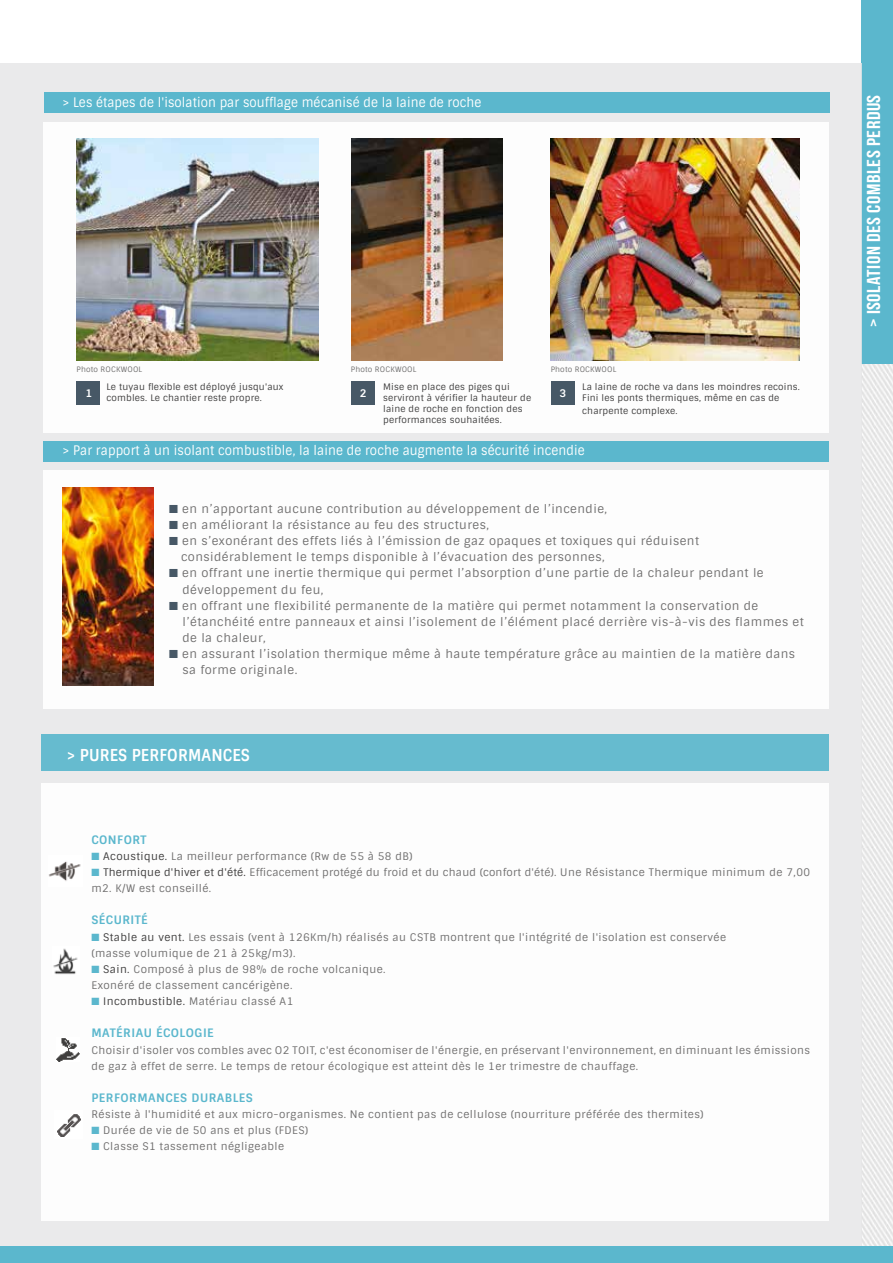
<style>
.page{position:relative;width:893px;height:1263px;background:#fff}
.page>*{position:absolute;margin:0;border:0;box-sizing:border-box;transform-origin:0 0}
.t1{font:18.75px "Bebas Neue";letter-spacing:.025em;color:#fff;scale:1.12 1}
.t2{font:700 16.5px "Sintony";letter-spacing:.01em;color:#fff;scale:.91 1}
.t3{font:13.2px "Sintony";letter-spacing:.01em;color:#fff;scale:.91 1}
.t4{font:11.7px/16.2px "Sintony";letter-spacing:.04em;color:#706f6f}
.t5{font:700 11.7px "Sintony";letter-spacing:.04em;color:#5bb7cd}
.t6{font:10.5px/16.2px "Sintony";letter-spacing:.04em;color:#706f6f}
.t7{font:10.5px/16.2px "Sintony";letter-spacing:.02em;color:#706f6f}
.t8{font:700 10.5px "Sintony";color:#fff}
.t9{font:9px/10.8px "Sintony";letter-spacing:.02em;color:#3e3d3d}
.t10{font:7.5px "Sintony";letter-spacing:.02em;color:#706f6f}
.s1{color:#475866}
.s2{color:#5bb7cd}
.s3{color:#3e3d3d}
</style>
<div class="page">
<img style="left:862px;top:364px;width:31px;height:882px">
<div style="left:862px;top:0;width:31px;height:364px;background:#5bb7cd"></div>
<div style="left:0;top:1246px;width:893px;height:17px;background:#5bb7cd"></div>
<div style="left:0;top:64px;width:862px;height:1182px;background:#e7e7e8"></div>
<div style="left:43px;top:470px;width:786px;height:239px;background:#fff"></div>
<div style="left:43px;top:123px;width:786px;height:310px;background:#fff"></div>
<div style="left:44px;top:93px;width:785px;height:20px;background:#5bb7cd"></div>
<div style="left:43px;top:441px;width:786px;height:20px;background:#5bb7cd"></div>
<img style="left:62px;top:487px;width:92px;height:198px">
<img style="left:77px;top:139px;width:242px;height:222px">
<div style="left:77px;top:381px;width:23px;height:24px;background:#475866"></div>
<img style="left:351px;top:139px;width:152px;height:222px">
<div style="left:351px;top:381px;width:23px;height:24px;background:#475866"></div>
<img style="left:551px;top:139px;width:249px;height:222px">
<div style="left:551px;top:381px;width:23px;height:24px;background:#475866"></div>
<div style="left:41px;top:783px;width:788px;height:438px;background:#fff"></div>
<div style="left:41px;top:734px;width:788px;height:36px;background:#66bbcf"></div>
<img style="left:53px;top:948px;width:25px;height:26px">
<img style="left:49px;top:861px;width:32px;height:20px">
<img style="left:56px;top:1038px;width:24px;height:24px">
<img style="left:57px;top:1114px;width:23px;height:22px">
<p class="t3" style="left:62px;top:94px;width:462px">&gt; Les étapes de l'isolation par soufflage mécanisé de la laine de roche</p>
<p class="t10" style="left:77px;top:364px;width:67px">Photo ROCKWOOL</p>
<p class="t10" style="left:351px;top:364px;width:67px">Photo ROCKWOOL</p>
<p class="t10" style="left:551px;top:364px;width:67px">Photo ROCKWOOL</p>
<p class="t9" style="left:383px;top:382px;width:150px">Mise en place des piges qui serviront à vérifier la hauteur de laine de roche en fonction des performances souhaitées.</p>
<p class="t9" style="left:582px;top:382px;width:219px">La laine de roche va dans les moindres recoins.<br>Fini les ponts thermiques, même en cas de</p>
<p class="t9" style="left:106px;top:382px;width:179px">Le tuyau flexible est déployé jusqu'aux combles. Le chantier reste propre.</p>
<p class="t8" style="left:85px;top:386px;width:8px">1</p>
<p class="t8" style="left:360px;top:386px;width:8px">2</p>
<p class="t8" style="left:560px;top:386px;width:8px">3</p>
<p class="t9" style="left:582px;top:405px;width:97px">charpente complexe.</p>
<p class="t3" style="left:62px;top:442px;width:575px">&gt; Par rapport à un isolant combustible, la laine de roche augmente la sécurité incendie</p>
<p class="t4" style="left:169px;top:501px;width:440px"><span class="s1">■</span> en n’apportant aucune contribution au développement de l’incendie,</p>
<p class="t4" style="left:169px;top:517px;width:322px"><span class="s1">■</span> en améliorant la résistance au feu des structures,</p>
<p class="t4" style="left:181px;top:533px;width:519px;text-indent:-12px"><span class="s1">■</span> en s’exonérant des effets liés à l’émission de gaz opaques et toxiques qui réduisent considérablement le temps disponible à l’évacuation des personnes,</p>
<p class="t4" style="left:182px;top:565px;width:583px;text-indent:-13px"><span class="s1">■</span> en offrant une inertie thermique qui permet l’absorption d’une partie de la chaleur pendant le développement du feu,</p>
<p class="t4" style="left:182px;top:597px;width:623px;text-indent:-13px"><span class="s1">■</span> en offrant une flexibilité permanente de la matière qui permet notamment la conservation de l’étanchéité entre panneaux et ainsi l’isolement de l’élément placé derrière vis-à-vis des flammes et de la chaleur,</p>
<p class="t4" style="left:182px;top:646px;width:614px;text-indent:-13px"><span class="s1">■</span> en assurant l’isolation thermique même à haute température grâce au maintien de la matière dans sa forme originale.</p>
<h2 class="t2" style="left:67px;top:744px;width:203px">&gt; PURES PERFORMANCES</h2>
<p class="t5" style="left:91px;top:832px;width:57px">CONFORT</p>
<p class="t6" style="left:91px;top:848px;width:323px"><span class="s2">■</span> <span class="s3">Acoustique.</span> La meilleur performance (Rw de 55 à 58 dB)</p>
<p class="t7" style="left:91px;top:864px;width:720px"><span class="s2">■</span> <span class="s3">Thermique d'hiver et d'été.</span> Efficacement protégé du froid et du chaud (confort d'été). Une Résistance Thermique minimum de 7,00 m2. K/W est conseillé.</p>
<p class="t5" style="left:91px;top:913px;width:58px">SÉCURITÉ</p>
<p class="t6" style="left:91px;top:929px;width:636px"><span class="s2">■</span> <span class="s3">Stable au vent.</span> Les essais (vent à 126Km/h) réalisés au CSTB montrent que l'intégrité de l'isolation est conservée (masse volumique de 21 à 25kg/m3).</p>
<p class="t6" style="left:91px;top:961px;width:296px"><span class="s2">■</span> <span class="s3">Sain.</span> Composé à plus de 98% de roche volcanique.<br>Exonéré de classement cancérigène.</p>
<p class="t6" style="left:91px;top:993px;width:203px"><span class="s2">■</span> <span class="s3">Incombustible.</span> Matériau classé A1</p>
<p class="t5" style="left:91px;top:1026px;width:124px">MATÉRIAU ÉCOLOGIE</p>
<p class="t6" style="left:91px;top:1042px;width:720px">Choisir d'isoler vos combles avec O2 TOIT, c'est économiser de l'énergie, en préservant l'environnement, en diminuant les émissions de gaz à effet de serre. Le temps de retour écologique est atteint dès le 1er trimestre de chauffage.</p>
<p class="t5" style="left:91px;top:1090px;width:163px">PERFORMANCES DURABLES</p>
<p class="t6" style="left:91px;top:1106px;width:614px">Résiste à l'humidité et aux micro-organismes. Ne contient pas de cellulose (nourriture préférée des thermites)</p>
<p class="t6" style="left:91px;top:1122px;width:218px"><span class="s2">■</span> Durée de vie de 50 ans et plus (FDES)</p>
<p class="t6" style="left:91px;top:1138px;width:194px"><span class="s2">■</span> Classe S1 tassement négligeable</p>
<h1 class="t1" style="left:863px;top:327px;width:209px;rotate:-90deg">&gt; ISOLATION DES COMBLES PERDUS</h1>
</div>
